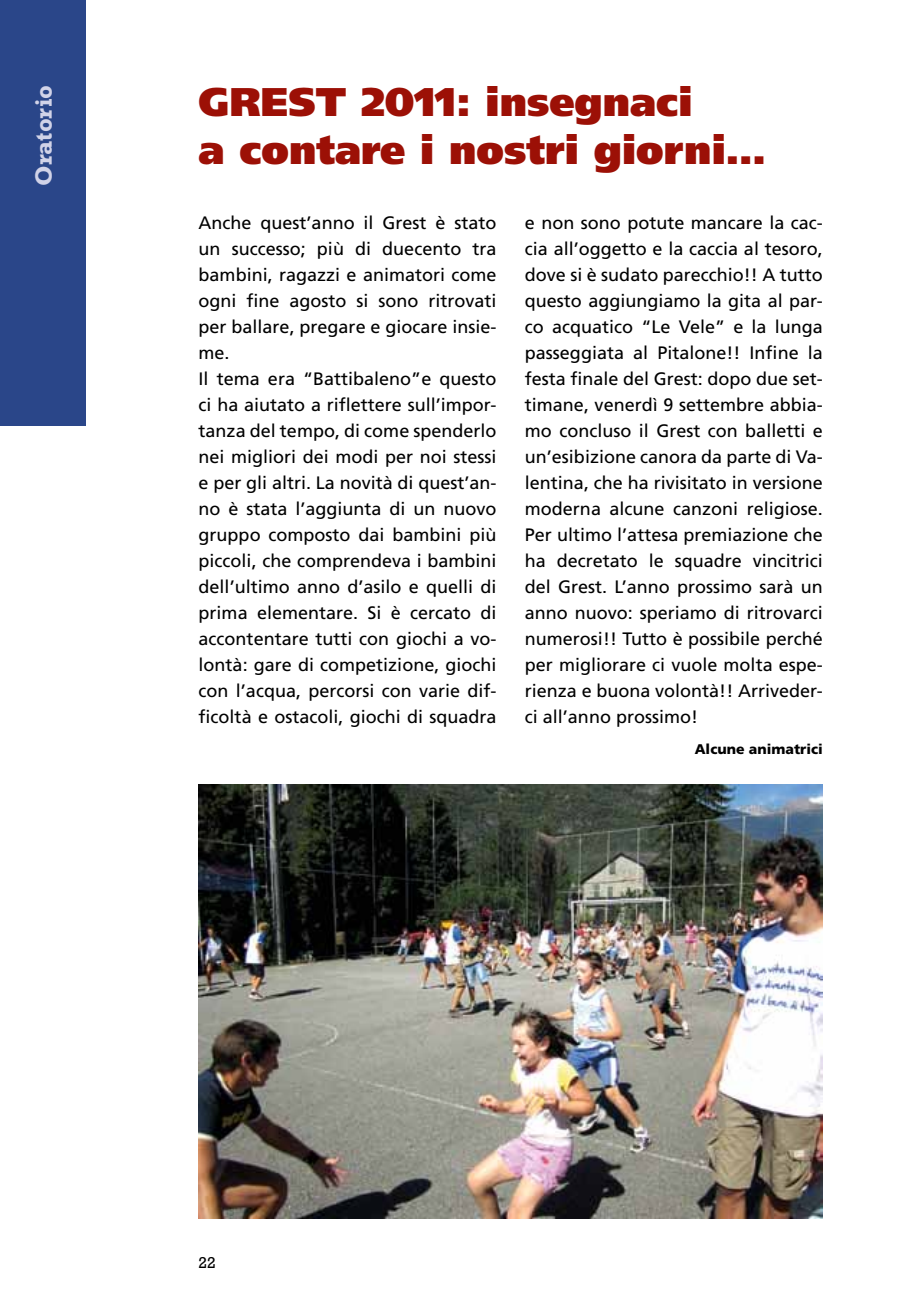
<style>
.page{position:relative;width:908px;height:1304px;background:#fff}
.page>*{position:absolute;margin:0;border:0;box-sizing:border-box;transform-origin:0 0}
.t1{font:900 40px/48px "Frutiger";color:#9c1006}
.t2{font:700 24px "Rockwell";color:#d1d3e8}
.t3{font:18px/26px "Frutiger";color:#000}
.t4{font:16px "Rockwell";color:#000}
.t5{font:900 14px "Frutiger";color:#000}
</style>
<div class="page">
<img style="left:198px;top:784px;width:624px;height:435px">
<div style="left:0;top:0;width:85px;height:425px;background:#2a4689"></div>
<h2 class="t2" style="left:30px;top:186px;width:102px;rotate:-90deg">Oratorio</h2>
<h1 class="t1" style="left:198px;top:77px;width:568px">GREST 2011: insegnaci<br>a contare i nostri giorni…</h1>
<p class="t3" style="left:198px;top:210px;width:299px">Anche quest’anno il Grest è stato un successo; più di duecento tra bambini, ragazzi e animatori come ogni fine agosto si sono ritrovati per ballare, pregare e giocare insie&shy;me.<br>I l tema era “Battibaleno”e questo ci ha aiutato a riflettere sull’impor&shy;tanza del tempo, di come spenderlo nei migliori dei modi per noi stessi e per gli altri. La novità di quest’an&shy;no è stata l’aggiunta di un nuovo gruppo composto dai bambini più piccoli, che comprendeva i bambini dell’ultimo anno d’asilo e quelli di prima elementare. Si è cercato di accontentare tutti con giochi a vo&shy;lontà: gare di competizione, giochi con l’acqua, percorsi con varie dif&shy;ficoltà e ostacoli, giochi di squadra</p>
<p class="t3" style="left:524px;top:210px;width:299px;text-align:justify">e non sono potute mancare la cac&shy;cia all’oggetto e la caccia al tesoro, dove si è sudato parecchio!! A tutto questo aggiungiamo la gita al par&shy;co acquatico “Le Vele” e la lunga passeggiata al Pitalone!! I nfine la festa finale del Grest: dopo due set&shy;timane, venerdì 9 settembre abbia&shy;mo concluso il Grest con balletti e un’esibizione canora da parte di Va&shy;lentina, che ha rivisitato in versione moderna alcune canzoni religiose.<br>Per ultimo l’attesa premiazione che ha decretato le squadre vincitrici del Grest. L’anno prossimo sarà un anno nuovo: speriamo di ritrovarci numerosi!! Tutto è possibile perché per migliorare ci vuole molta espe&shy;rienza e buona volontà!! Arriveder&shy;ci all’anno prossimo!</p>
<p class="t5" style="left:694px;top:741px;width:129px">Alcune animatrici</p>
<p class="t4" style="left:198px;top:1253px;width:19px">22</p>
</div>
